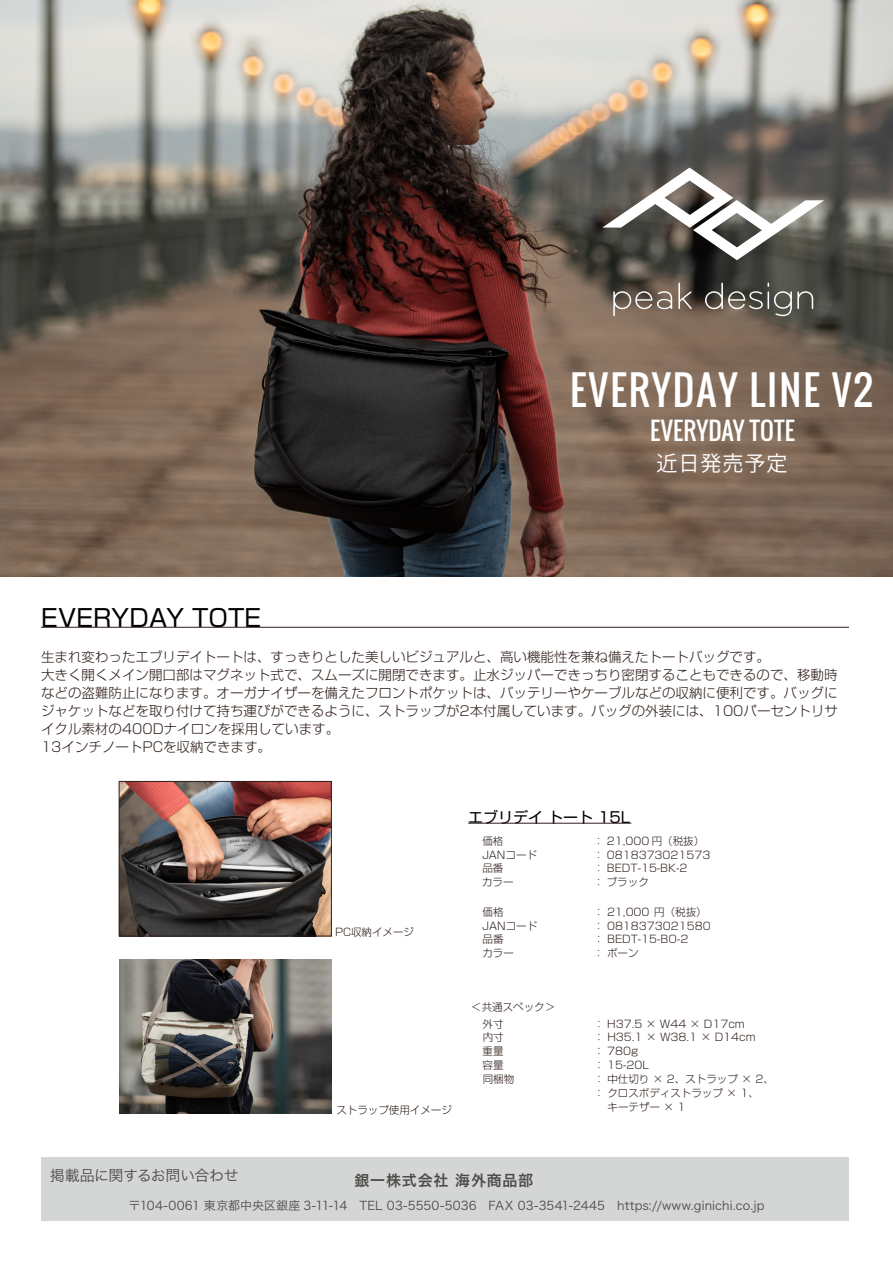
<style>
.page{position:relative;width:893px;height:1263px;background:#fff}
.page>*{position:absolute;margin:0;border:0;box-sizing:border-box;transform-origin:0 0}
.t1{font:39px "Oswald";letter-spacing:.05em;color:#fff}
.t2{font:24px "Shin Go Pro";color:#000}
.t3{font:24px "Oswald";letter-spacing:.005em;color:#fff}
.t4{font:21px "Koz Go Pr 6 N";letter-spacing:.05em;color:#fff}
.t5{font:15px "Hira Kaku Pro W3";letter-spacing:-.03em;color:#4f4b49}
.t6{font:15px "Hira Kaku Pro W6";letter-spacing:.055em;color:#4f4b49}
.t7{font:15px "Shin Go Pro";color:#000}
.t8{font:300 13.5px/18px "Shin Go Pro";color:#2f201b}
.t9{font:12px "Hira Kaku Pro W3";letter-spacing:.01em;color:#4f4b49}
.t10{font:300 10.5px "Shin Go Pro";color:#2f201b}
</style>
<div class="page">
<img style="left:0;top:0;width:893px;height:576px">
<hr style="left:41px;top:627px;width:808px;height:1px;background:#2f201b">
<div style="left:41px;top:1157px;width:808px;height:63px;background:#d4d5d5"></div>
<svg style="left:602px;top:168px;width:222px;height:92px"></svg>
<svg style="left:613px;top:291px;width:59px;height:25px"></svg>
<svg style="left:678px;top:283px;width:14px;height:26px"></svg>
<svg style="left:705px;top:283px;width:108px;height:33px"></svg>
<hr style="left:468px;top:823px;width:163px;height:1px;background:#2f201b">
<img style="left:121px;top:783px;width:209px;height:151px">
<div style="left:119px;top:781px;width:213px;height:155px;border:1px solid #2f201b"></div>
<img style="left:119px;top:959px;width:212px;height:155px">
<h1 class="t1" style="left:570px;top:361px;width:304px">EVERYDAY LINE V2</h1>
<h2 class="t3" style="left:650px;top:413px;width:146px">EVERYDAY TOTE</h2>
<h3 class="t4" style="left:656px;top:452px;width:133px">近日発売予定</h3>
<h2 class="t2" style="left:41px;top:598px;width:222px">EVERYDAY TOTE</h2>
<p class="t8" style="left:41px;top:646px;width:798px">生まれ変わったエブリデイトートは、すっきりとした美しいビジュアルと、高い機能性を兼ね備えたトートバッグです。<br>大きく開くメイン開口部はマグネット式で、スムーズに開閉できます。止水ジッパーできっちり密閉することもできるので、移動時などの盗難防止になります。オーガナイザーを備えたフロントポケットは、バッテリーやケーブルなどの収納に便利です。バッグにジャケットなどを取り付けて持ち運びができるように、ストラップが2本付属しています。バッグの外装には、100パーセントリサイクル素材の400Dナイロンを採用しています。<br>13インチノートPCを収納できます。</p>
<p class="t7" style="left:468px;top:805px;width:164px">エブリデイ トート 15L</p>
<p class="t10" style="left:482px;top:833px;width:22px">価格</p>
<p class="t10" style="left:593px;top:833px;width:112px">： 21,000 円（税抜）</p>
<p class="t10" style="left:482px;top:846px;width:56px">JANコード</p>
<p class="t10" style="left:593px;top:846px;width:119px">： 0818373021573</p>
<p class="t10" style="left:482px;top:860px;width:22px">品番</p>
<p class="t10" style="left:593px;top:860px;width:96px">： BEDT-15-BK-2</p>
<p class="t10" style="left:482px;top:873px;width:33px">カラー</p>
<p class="t10" style="left:593px;top:873px;width:57px">：ブラック</p>
<p class="t10" style="left:335px;top:924px;width:80px">PC収納イメージ</p>
<p class="t10" style="left:336px;top:1101px;width:117px">ストラップ使用イメージ</p>
<p class="t10" style="left:483px;top:903px;width:22px">価格</p>
<p class="t10" style="left:593px;top:903px;width:115px">： 21,000 円（税抜）</p>
<p class="t10" style="left:483px;top:917px;width:56px">JANコード</p>
<p class="t10" style="left:594px;top:917px;width:119px">： 0818373021580</p>
<p class="t10" style="left:483px;top:930px;width:22px">品番</p>
<p class="t10" style="left:594px;top:930px;width:96px">： BEDT-15-BO-2</p>
<p class="t10" style="left:482px;top:944px;width:33px">カラー</p>
<p class="t10" style="left:594px;top:944px;width:46px">：ボーン</p>
<p class="t10" style="left:471px;top:999px;width:85px">＜共通スペック＞</p>
<p class="t10" style="left:483px;top:1015px;width:22px">外寸</p>
<p class="t10" style="left:594px;top:1015px;width:153px">： H37.5 × W44 × D17cm</p>
<p class="t10" style="left:483px;top:1042px;width:22px">重量</p>
<p class="t10" style="left:594px;top:1042px;width:46px">： 780g</p>
<p class="t10" style="left:483px;top:1056px;width:22px">容量</p>
<p class="t10" style="left:594px;top:1056px;width:57px">： 15-20L</p>
<p class="t10" style="left:483px;top:1029px;width:22px">内寸</p>
<p class="t10" style="left:594px;top:1029px;width:163px">： H35.1 × W38.1 × D14cm</p>
<p class="t10" style="left:483px;top:1071px;width:33px">同梱物</p>
<p class="t10" style="left:594px;top:1071px;width:181px">：中仕切り × 2、ストラップ × 2、</p>
<p class="t10" style="left:608px;top:1099px;width:79px">キーテザー × 1</p>
<p class="t10" style="left:594px;top:1084px;width:166px">：クロスボディストラップ × 1、</p>
<p class="t5" style="left:50px;top:1161px;width:190px">掲載品に関するお問い合わせ</p>
<p class="t6" style="left:354px;top:1167px;width:180px">銀一株式会社 海外商品部</p>
<p class="t9" style="left:128px;top:1194px;width:638px">〒104-0061 東京都中央区銀座 3-11-14　TEL 03-5550-5036　FAX 03-3541-2445　https://www.ginichi.co.jp</p>
</div>
